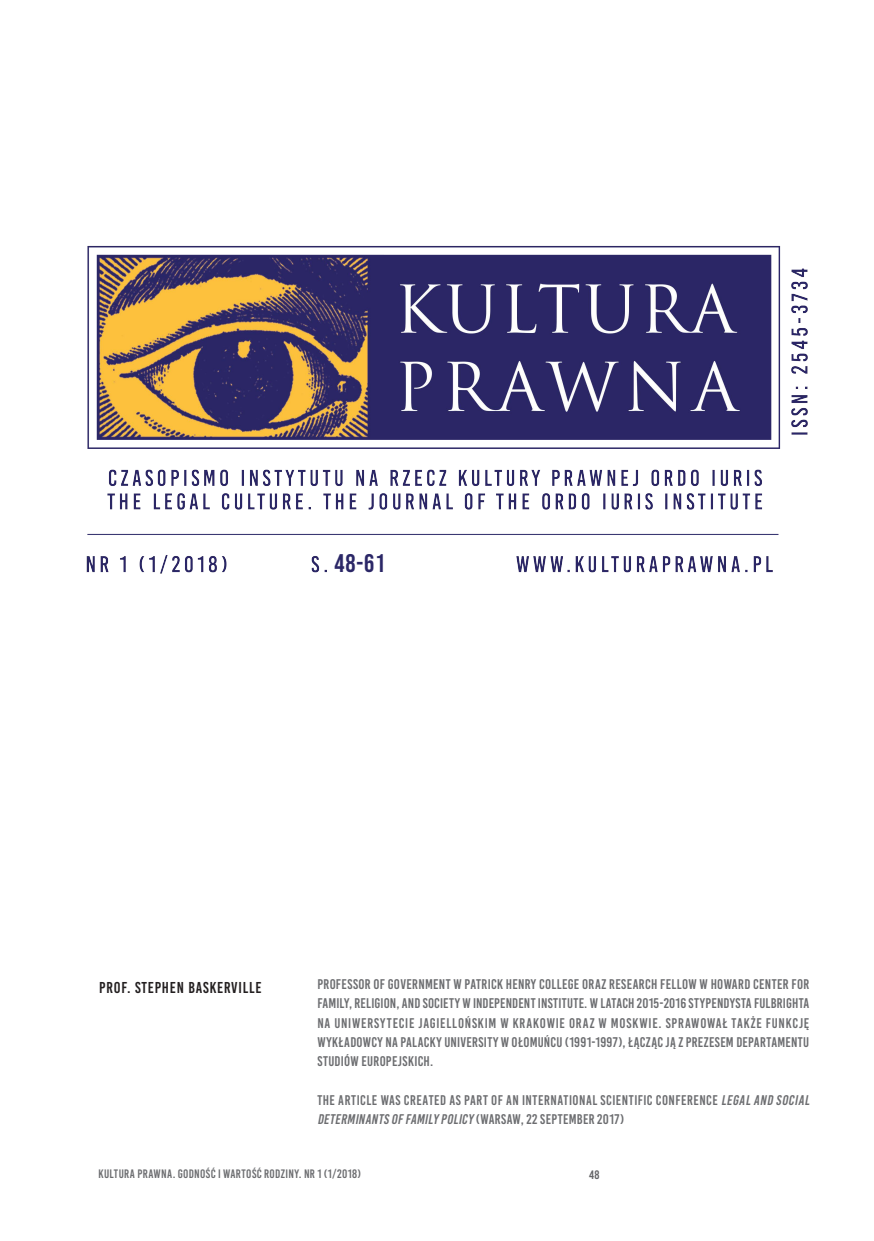
<style>
.page{position:relative;width:874px;height:1241px;background:#fff}
.page>*{position:absolute;margin:0;border:0;box-sizing:border-box;transform-origin:0 0}
.t1{font:25.38px "Bebas Neue";color:#2b2767}
.t2{font:15.75px "Bebas Kai";letter-spacing:.05em;color:#231f20}
.biogramy{font:14px/19.2px "Bebas Kai";letter-spacing:.03em;color:#6c6d70;text-align:justify}
.t3{font:12.25px "Bebas Kai";letter-spacing:.03em;color:#6c6d70}
.t4{font:12.25px "Bebas Kai";color:#636366}
.s1{font-style:italic}
</style>
<div class="page">
<img style="left:86px;top:245px;width:722px;height:329px">
<h1 class="t1" style="left:334px;top:548px;width:52px">48-61</h1>
<p class="t2" style="left:99px;top:978px;width:164px">PROF. STEPHEN BASKERVILLE</p>
<p class="biogramy" style="left:317px;top:974px;width:493px">PROFESSOR OF GOVERNMENT W PATRICK HENRY COLLEGE ORAZ RESEARCH FELLOW W HOWARD CENTER FOR FAMILY, RELIGION, AND SOCIETY W INDEPENDENT INSTITUTE. W LATACH 2015-2016 STYPENDYSTA FULBRIGHTA NA UNIWERSYTECIE JAGIELLOŃSKIM W KRAKOWIE ORAZ W MOSKWIE. SPRAWOWAŁ TAKŻE FUNKCJĘ WYKŁADOWCY NA PALACKY UNIVERSITY W OŁOMUŃCU (1991-1997), ŁĄCZĄC JĄ Z PREZESEM DEPARTAMENTU STUDIÓW EUROPEJSKICH.</p>
<p class="biogramy" style="left:317px;top:1090px;width:496px">THE ARTICLE WAS CREATED AS PART OF AN INTERNATIONAL SCIENTIFIC CONFERENCE <span class="s1">LEGAL AND SOCIAL<br>DETERMINANTS OF FAMILY POLICY</span> ( WA R S AW, 2 2 S E P T E M B E R 2 0 1 7 )</p>
<p class="t3" style="left:98px;top:1166px;width:264px">KULTURA PRAWNA. GODNOŚĆ I WARTOŚĆ RODZINY. NR 1 (1/2018)</p>
<p class="t4" style="left:588px;top:1167px;width:12px">48</p>
</div>
